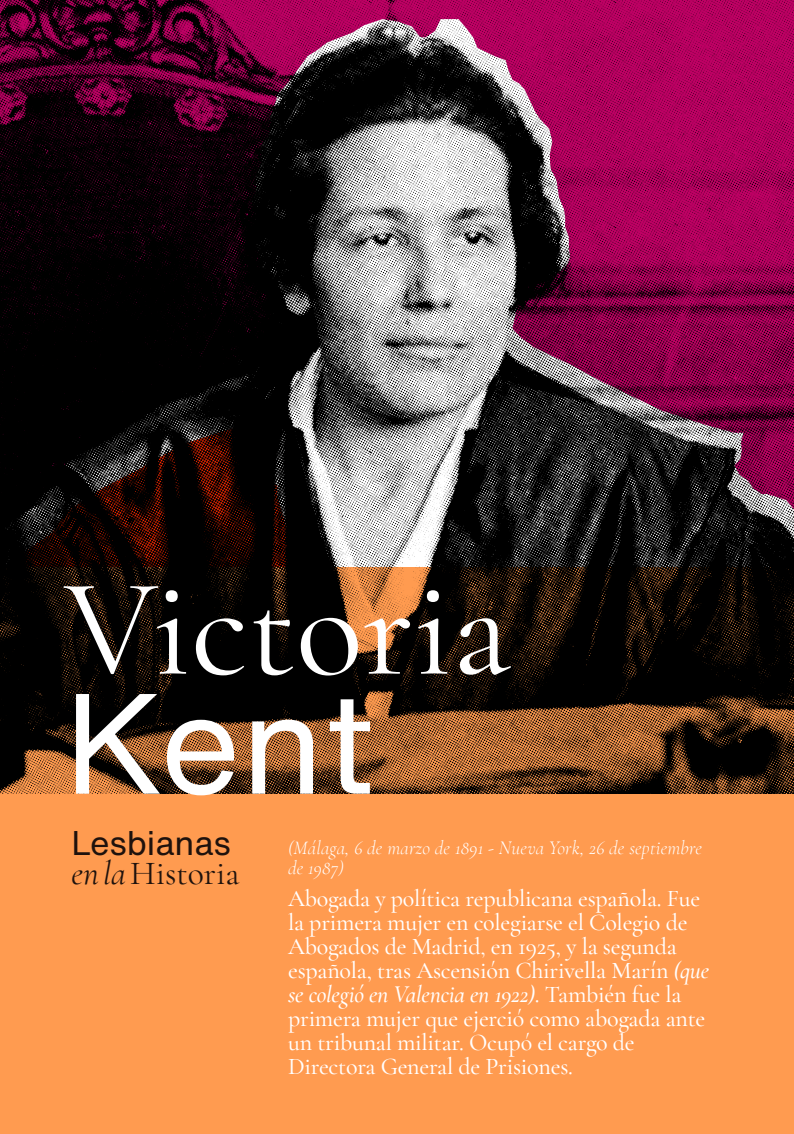
<style>
.page{position:relative;width:794px;height:1134px;background:#fff}
.page>*{position:absolute;margin:0;border:0;box-sizing:border-box;transform-origin:0 0}
.t1{font:140px "Cormorant Garamond";color:#fff}
.t2{font:140px "Helvetica Now Text";color:#fff}
.t3{font:33.68px "Cormorant Garamond";color:#1e120d}
.t4{font:33.68px "Helvetica Now Text";color:#1e120d}
.t5{font:500 24px/24px "Cormorant Garamond";letter-spacing:-.01em;color:#fff}
.t6{font:italic 300 19.2px/19.2px "Cormorant Garamond";letter-spacing:.01em;color:#fff}
.s1{font-style:italic}
</style>
<div class="page">
<div style="left:0;top:567px;width:794px;height:567px;background:#ff9b50"></div>
<img style="left:0;top:0;width:794px;height:794px">
<h1 class="t1" style="left:64px;top:544px;width:448px">Victoria</h1>
<h1 class="t2" style="left:64px;top:638px;width:311px">Kent</h1>
<h2 class="t4" style="left:71px;top:817px;width:161px">Lesbianas</h2>
<h2 class="t3" style="left:71px;top:852px;width:169px"><span class="s1">en la</span>Historia</h2>
<p class="t6" style="left:288px;top:839px;width:415px">(Málaga, 6 de marzo de 1891 - Nueva York, 26 de septiembre de 1987)</p>
<p class="t5" style="left:288px;top:886px;width:423px">Abogada y política republicana española. Fue la primera mujer en colegiarse el Colegio de Abogados de Madrid, en 1925, y la segunda española, tras Ascensión Chirivella Marín <span class="s1">(que se colegió en Valencia en 1922)</span>. También fue la primera mujer que ejerció como abogada ante un tribunal militar. Ocupó el cargo de Directora General de Prisiones.</p>
</div>
